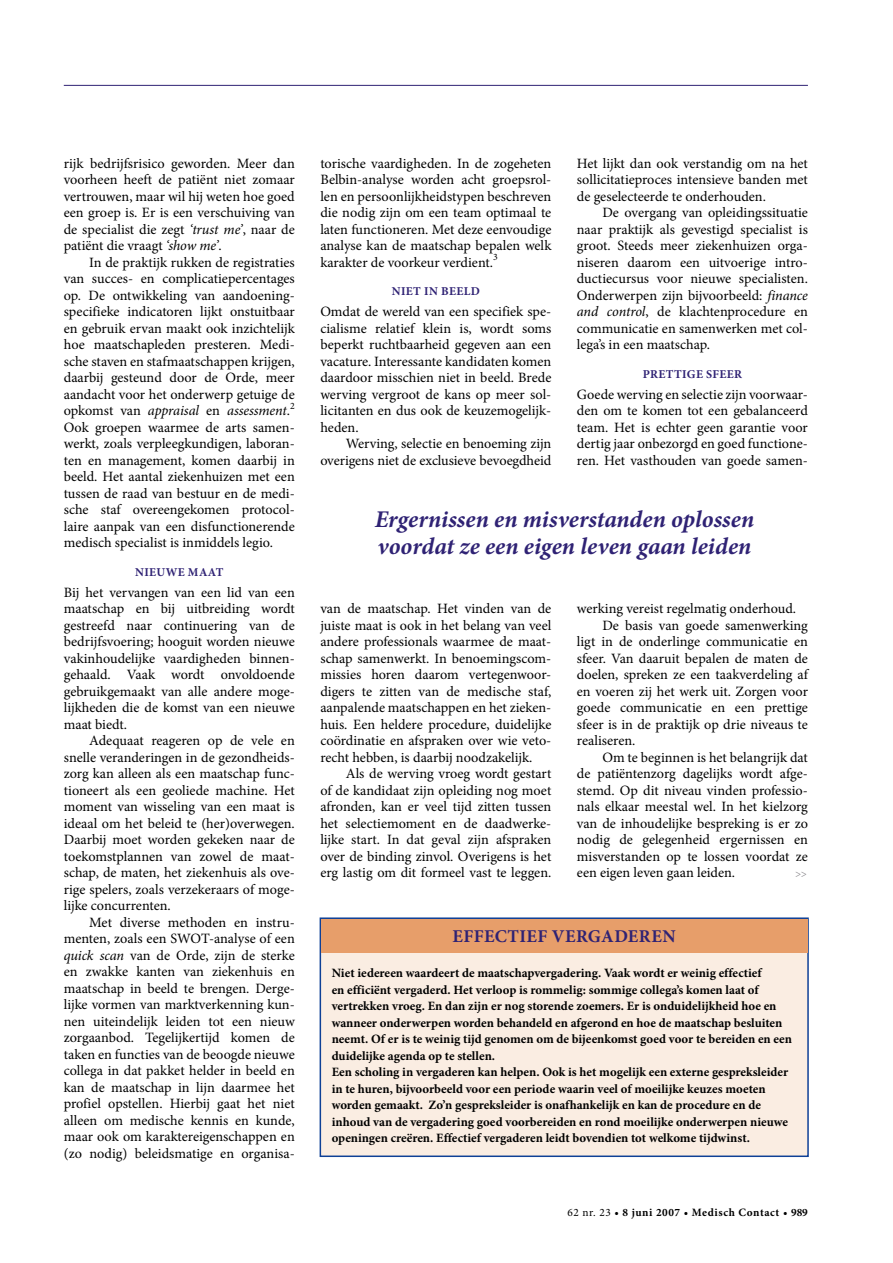
<style>
.page{position:relative;width:893px;height:1263px;background:#fff}
.page>*{position:absolute;margin:0;border:0;box-sizing:border-box;transform-origin:0 0}
.t1{font:italic 700 24px/27px "Minion Pro";letter-spacing:.005em;color:#2f2274}
.t2{font:700 18px "Minion Pro";letter-spacing:.02em;color:#2f2274}
.t3{font:14.25px/16.5px "Minion Pro";color:#000;text-align:justify}
.t4{font:700 12.75px/16.5px "Minion Pro";color:#000}
.t5{font:700 12px "Minion Pro";letter-spacing:.03em;color:#2f2274}
.t6{font:700 11.25px "Minion Pro";letter-spacing:.05em;color:#000}
.s1{font-style:italic}
.s2{font-weight:400}
</style>
<div class="page">
<hr style="left:64px;top:85px;width:744px;height:1px;background:#2f2274">
<div style="left:320px;top:918px;width:488px;height:238px;background:#faede2"></div>
<div style="left:320px;top:917px;width:489px;height:240px;border:2px solid #0e4096"></div>
<div style="left:321px;top:919px;width:486px;height:33px;background:#e79e6a"></div>
<p class="t3" style="left:64px;top:155px;width:233px">rijk bedrijfsrisico geworden. Meer dan voorheen heeft de patiënt niet zomaar vertrouwen, maar wil hij weten hoe goed een groep is. Er is een verschuiving van de specialist die zegt <span class="s1">‘trust me’</span>, naar de patiënt die vraagt <span class="s1">‘show me’</span>.</p>
<p class="t3" style="left:64px;top:254px;width:233px;text-align:left;text-indent:26px">In de praktijk rukken de registraties van succes- en complicatiepercentages op. De ontwikkeling van aandoening&shy;specifieke indicatoren lijkt onstuitbaar en gebruik ervan maakt ook inzichtelijk hoe maatschapleden presteren. Medi&shy;sche staven en stafmaatschappen krijgen, daarbij gesteund door de Orde, meer aandacht voor het onderwerp getuige de opkomst van <span class="s1">appraisal</span> en <span class="s1">assessment</span>.<sup>2<br></sup>Ook groepen waarmee de arts samen&shy;werkt, zoals verpleegkundigen, laboran&shy;ten en management, komen daarbij in beeld. Het aantal ziekenhuizen met een tussen de raad van bestuur en de medi&shy;sche staf overeengekomen protocol&shy;laire aanpak van een disfunctionerende medisch specialist is inmiddels legio.</p>
<p class="t5" style="left:135px;top:563px;width:86px">Nieuwe maat</p>
<p class="t3" style="left:64px;top:584px;width:233px">Bij het vervangen van een lid van een maatschap en bij uitbreiding wordt gestreefd naar continuering van de bedrijfsvoering; hooguit worden nieuwe vakinhoudelijke vaardigheden binnen&shy;gehaald. Vaak wordt onvoldoende gebruikgemaakt van alle andere moge&shy;lijkheden die de komst van een nieuwe maat biedt.</p>
<p class="t3" style="left:64px;top:732px;width:233px;text-indent:26px">Adequaat reageren op de vele en snelle veranderingen in de gezondheids&shy;zorg kan alleen als een maatschap func&shy;tioneert als een geoliede machine. Het moment van wisseling van een maat is ideaal om het beleid te (her)overwegen.<br>Daarbij moet worden gekeken naar de toekomstplannen van zowel de maat&shy;schap, de maten, het ziekenhuis als ove&shy;rige spelers, zoals verzekeraars of moge&shy;lijke concurrenten.</p>
<p class="t3" style="left:64px;top:914px;width:233px;text-indent:26px">Met diverse methoden en instru&shy;menten, zoals een SWOT-analyse of een <span class="s1">quick scan</span> van de Orde, zijn de sterke en zwakke kanten van ziekenhuis en maatschap in beeld te brengen. Derge&shy;lijke vormen van marktverkenning kun&shy;nen uiteindelijk leiden tot een nieuw zorgaanbod. Tegelijkertijd komen de taken en functies van de beoogde nieuwe collega in dat pakket helder in beeld en kan de maatschap in lijn daarmee het profiel opstellen. Hierbij gaat het niet alleen om medische kennis en kunde, maar ook om karaktereigenschappen en (zo nodig) beleidsmatige en organisa-</p>
<p class="t3" style="left:320px;top:155px;width:233px">torische vaardigheden. In de zogeheten Belbin-analyse worden acht groepsrol&shy;len en persoonlijkheidstypen beschreven die nodig zijn om een team optimaal te laten functioneren. Met deze eenvoudige analyse kan de maatschap bepalen welk karakter de voorkeur verdient.<sup>3</sup></p>
<p class="t5" style="left:392px;top:283px;width:90px">Niet in beeld</p>
<p class="t3" style="left:320px;top:303px;width:233px">Omdat de wereld van een specifiek spe&shy;cialisme relatief klein is, wordt soms beperkt ruchtbaarheid gegeven aan een vacature. Interessante kandidaten komen daardoor misschien niet in beeld. Brede werving vergroot de kans op meer sol&shy;licitanten en dus ook de keuzemogelijk&shy;heden.</p>
<p class="t3" style="left:320px;top:435px;width:233px;text-align:right">Werving, selectie en benoeming zijn overigens niet de exclusieve bevoegdheid</p>
<p class="t3" style="left:577px;top:155px;width:233px">Het lijkt dan ook verstandig om na het sollicitatieproces intensieve banden met de geselecteerde te onderhouden.</p>
<p class="t3" style="left:577px;top:204px;width:233px;text-indent:26px">De overgang van opleidingssituatie naar praktijk als gevestigd specialist is groot. Steeds meer ziekenhuizen orga&shy;niseren daarom een uitvoerige intro&shy;ductiecursus voor nieuwe specialisten.<br>Onderwerpen zijn bijvoorbeeld: <span class="s1">finance and control</span>, de klachtenprocedure en communicatie en samenwerken met col&shy;lega’s in een maatschap.</p>
<p class="t5" style="left:643px;top:365px;width:101px">Prettige sfeer</p>
<p class="t3" style="left:577px;top:386px;width:233px">Goede werving en selectie zijn voorwaar&shy;den om te komen tot een gebalanceerd team. Het is echter geen garantie voor dertig jaar onbezorgd en goed functione&shy;ren. Het vasthouden van goede samen-</p>
<h1 class="t1" style="left:375px;top:506px;width:381px">Ergernissen en misverstanden oplossen voordat ze een eigen leven gaan leiden</h1>
<p class="t3" style="left:320px;top:600px;width:233px">van de maatschap. Het vinden van de juiste maat is ook in het belang van veel andere professionals waarmee de maat&shy;schap samenwerkt. In benoemingscom&shy;missies horen daarom vertegenwoor&shy;digers te zitten van de medische staf, aanpalende maatschappen en het zieken&shy;huis. Een heldere procedure, duidelijke coördinatie en afspraken over wie veto&shy;recht hebben, is daarbij noodzakelijk.</p>
<p class="t3" style="left:320px;top:765px;width:233px;text-indent:26px">Als de werving vroeg wordt gestart of de kandidaat zijn opleiding nog moet afronden, kan er veel tijd zitten tussen het selectiemoment en de daadwerke&shy;lijke start. In dat geval zijn afspraken over de binding zinvol. Overigens is het erg lastig om dit formeel vast te leggen.</p>
<p class="t3" style="left:577px;top:600px;width:221px">werking vereist regelmatig onderhoud.</p>
<p class="t3" style="left:602px;top:617px;width:207px">De basis van goede samenwerking</p>
<p class="t3" style="left:577px;top:633px;width:232px">ligt in de onderlinge communicatie en</p>
<p class="t3" style="left:577px;top:650px;width:233px">sfeer. Van daaruit bepalen de maten de</p>
<p class="t3" style="left:577px;top:666px;width:233px">doelen, spreken ze een taakverdeling af</p>
<p class="t3" style="left:577px;top:683px;width:233px">en voeren zij het werk uit. Zorgen voor</p>
<p class="t3" style="left:577px;top:699px;width:233px">goede communicatie en een prettige</p>
<p class="t3" style="left:577px;top:716px;width:232px">sfeer is in de praktijk op drie niveaus te</p>
<p class="t3" style="left:577px;top:732px;width:60px">realiseren.</p>
<p class="t3" style="left:602px;top:749px;width:207px">Om te beginnen is het belangrijk dat</p>
<p class="t3" style="left:577px;top:765px;width:233px">de patiëntenzorg dagelijks wordt afge-</p>
<p class="t3" style="left:577px;top:782px;width:233px">stemd. Op dit niveau vinden professio-</p>
<p class="t3" style="left:577px;top:798px;width:233px">nals elkaar meestal wel. In het kielzorg</p>
<p class="t3" style="left:577px;top:815px;width:233px">van de inhoudelijke bespreking is er zo</p>
<p class="t3" style="left:577px;top:831px;width:233px">nodig de gelegenheid ergernissen en</p>
<p class="t3" style="left:577px;top:848px;width:233px">misverstanden op te lossen voordat ze</p>
<p class="t3" style="left:577px;top:864px;width:160px">een eigen leven gaan leiden.</p>
<p class="t2" style="left:452px;top:924px;width:225px">Effectief vergaderen</p>
<p class="t4" style="left:332px;top:965px;width:462px">Niet iedereen waardeert de maatschapvergadering. Vaak wordt er weinig effectief<br>en efficiënt vergaderd. Het verloop is rommelig: sommige collega’s komen laat of vertrekken vroeg. En dan zijn er nog storende zoemers. Er is onduidelijkheid hoe en wanneer onderwerpen worden behandeld en afgerond en hoe de maatschap besluiten neemt. Of er is te weinig tijd genomen om de bijeenkomst goed voor te bereiden en een duidelijke agenda op te stellen.<br>Een scholing in vergaderen kan helpen. Ook is het mogelijk een externe gespreksleider in te huren, bijvoorbeeld voor een periode waarin veel of moeilijke keuzes moeten worden gemaakt. Zo’n gespreksleider is onafhankelijk en kan de procedure en de inhoud van de vergadering goed voorbereiden en rond moeilijke onderwerpen nieuwe openingen creëren. Effectief vergaderen leidt bovendien tot welkome tijdwinst.</p>
<p class="t6" style="left:567px;top:1204px;width:242px"><span class="s2">62 nr. 23</span> • 8 juni 2007 • Medisch Contact • 989</p>
</div>
